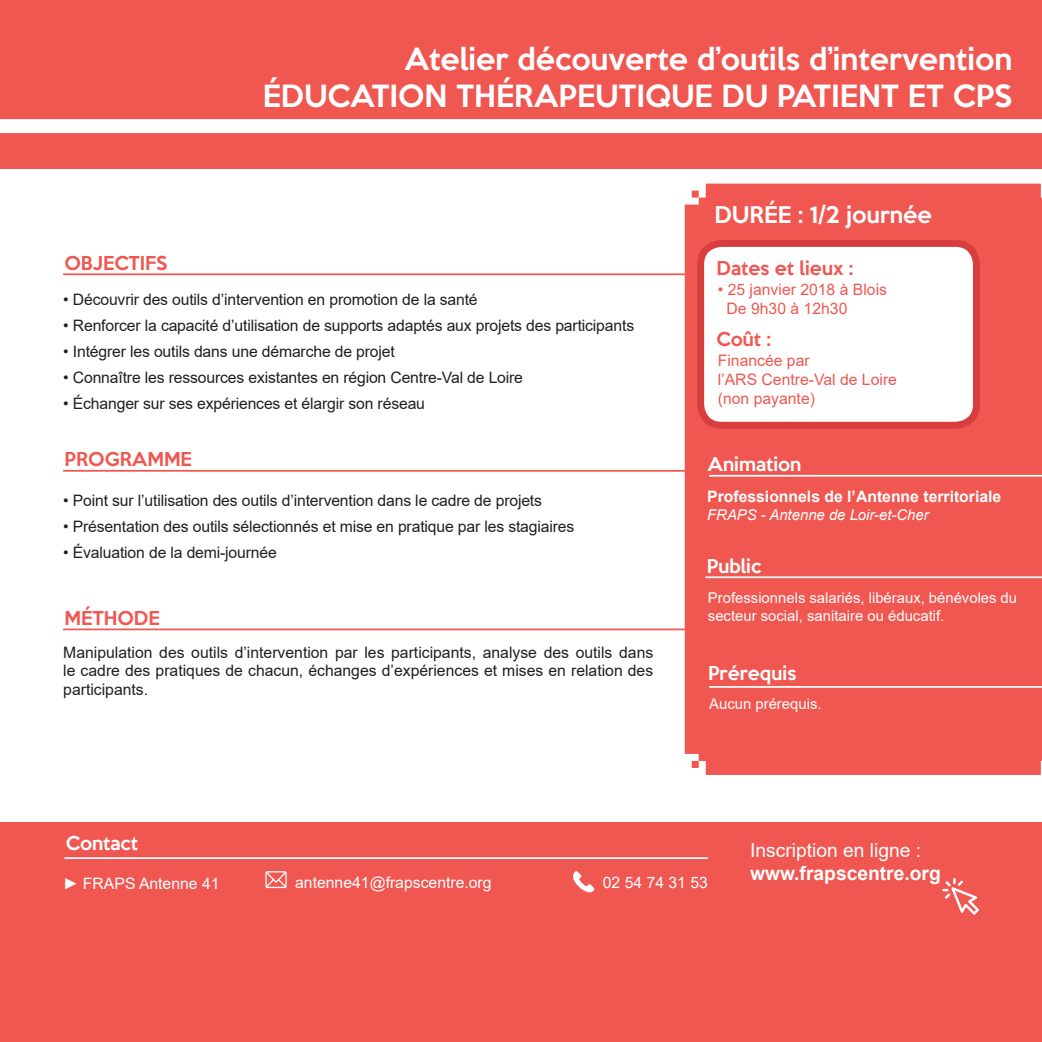
<style>
.page{position:relative;width:1042px;height:1042px;background:#fff}
.page>*{position:absolute;margin:0;border:0;box-sizing:border-box;transform-origin:0 0}
.t1{font:500 28px/36.8px "Keep Calm";color:#fff;text-align:right}
.t2{font:500 21px "Keep Calm";color:#fff}
.t3{font:19.25px "Arial";color:#fff}
.t4{font:700 19.25px "Arial";color:#fff}
.t5{font:500 17.5px "Keep Calm";color:#f05751}
.t6{font:500 17.5px "Keep Calm";color:#fff}
.t7{font:15.75px/18.9px "Arial";letter-spacing:-.01em;color:#231f20;text-align:justify}
.t8{font:15.75px/18.9px "Arial";color:#f05751}
.t9{font:15.75px "Arial";color:#fff}
.t10{font:700 15.75px "Arial";color:#fff}
.t11{font:14.88px/17.8px "Arial";color:#fff}
.t12{font:italic 14.88px "Arial";color:#fff}
</style>
<div class="page">
<div style="left:0;top:0;width:1042px;height:169px;background:#f05751"></div>
<div style="left:0;top:119px;width:1042px;height:14px;background:#fff"></div>
<hr style="left:63px;top:273px;width:979px;height:2px;background:#f05751">
<div style="left:685px;top:184px;width:357px;height:591px;background:#f05751"></div>
<hr style="left:63px;top:470px;width:703px;height:2px;background:#f05751">
<hr style="left:63px;top:628px;width:979px;height:2px;background:#f05751">
<div style="left:700px;top:243px;width:276px;height:182px;background:#fff;border-radius:21px"></div>
<div style="left:697px;top:240px;width:283px;height:189px;border:7px solid #d93e3f;border-radius:21px"></div>
<hr style="left:709px;top:475px;width:333px;height:2px;background:#fff">
<hr style="left:705px;top:576px;width:337px;height:2px;background:#fff">
<hr style="left:709px;top:686px;width:333px;height:2px;background:#fff">
<div style="left:0;top:822px;width:1042px;height:220px;background:#f05751"></div>
<hr style="left:65px;top:857px;width:643px;height:2px;background:#fff">
<svg style="left:942px;top:878px;width:37px;height:36px"></svg>
<svg style="left:265px;top:871px;width:22px;height:17px"></svg>
<svg style="left:573px;top:871px;width:21px;height:22px"></svg>
<h1 class="t1" style="left:263px;top:38px;width:751px">Atelier découverte d’outils d’intervention<br>Éducation Thérapeutique du Patient et CPS</h1>
<p class="t5" style="left:65px;top:248px;width:50px">OBJECTI</p>
<p class="t5" style="left:145px;top:248px;width:24px">FS</p>
<p class="t7" style="left:63px;top:290px;width:416px">• Découvrir des outils d’intervention en promotion de la santé</p>
<p class="t7" style="left:63px;top:316px;width:572px">• Renforcer la capacité d’utilisation de supports adaptés aux projets des participants</p>
<p class="t7" style="left:63px;top:342px;width:333px">• Intégrer les outils dans une démarche de projet</p>
<p class="t7" style="left:63px;top:368px;width:461px">• Connaître les ressources existantes en région Centre-Val de Loire</p>
<p class="t7" style="left:63px;top:394px;width:363px">• Échanger sur ses expériences et élargir son réseau</p>
<p class="t5" style="left:65px;top:444px;width:14px">PRO</p>
<p class="t5" style="left:105px;top:444px;width:87px">GRAMME</p>
<p class="t7" style="left:63px;top:491px;width:480px">• Point sur l’utilisation des outils d’intervention dans le cadre de projets</p>
<p class="t7" style="left:63px;top:517px;width:512px">• Présentation des outils sélectionnés et mise en pratique par les stagiaires</p>
<p class="t7" style="left:63px;top:543px;width:215px">• Évaluation de la demi-journée</p>
<p class="t5" style="left:65px;top:603px;width:43px">MÉTHODE</p>
<p class="t7" style="left:63px;top:642px;width:591px">Manipulation des outils d’intervention par les participants, analyse des outils dans le cadre des pratiques de chacun, échanges d’expériences et mises en relation des participants.</p>
<h2 class="t2" style="left:714px;top:197px;width:17px">DUR</h2>
<h2 class="t2" style="left:764px;top:197px;width:169px">ÉE : 1/2 journée</h2>
<p class="t5" style="left:716px;top:252px;width:138px">Dates et lieux :</p>
<p class="t8" style="left:726px;top:280px;width:162px;text-indent:-9px">• 25 janvier 2018 à Blois<br>De 9h30 à 12h30</p>
<p class="t5" style="left:716px;top:324px;width:56px">Coût :</p>
<p class="t8" style="left:718px;top:351px;width:181px">Financée par<br>l’ARS Centre-Val de Loire (non payante)</p>
<p class="t6" style="left:707px;top:449px;width:95px">Animation</p>
<p class="t10" style="left:707px;top:485px;width:296px">Professionnels de l’Antenne territoriale</p>
<p class="t12" style="left:707px;top:505px;width:223px">FRAPS - Antenne de Loir-et-Cher</p>
<p class="t6" style="left:707px;top:551px;width:56px">Public</p>
<p class="t11" style="left:708px;top:589px;width:311px">Professionnels salariés, libéraux, bénévoles du secteur social, sanitaire ou éducatif.</p>
<p class="t6" style="left:708px;top:658px;width:90px">Prérequis</p>
<p class="t11" style="left:709px;top:694px;width:114px">Aucun prérequis.</p>
<p class="t6" style="left:66px;top:828px;width:74px">Contact</p>
<p class="t3" style="left:750px;top:837px;width:173px">Inscription en ligne :</p>
<p class="t4" style="left:750px;top:860px;width:192px">www.frapscentre.org</p>
<p class="t9" style="left:63px;top:872px;width:158px">► FRAPS Antenne 41</p>
<p class="t9" style="left:295px;top:871px;width:198px">antenne41@frapscentre.org</p>
<p class="t9" style="left:603px;top:871px;width:107px">02 54 74 31 53</p>
</div>
